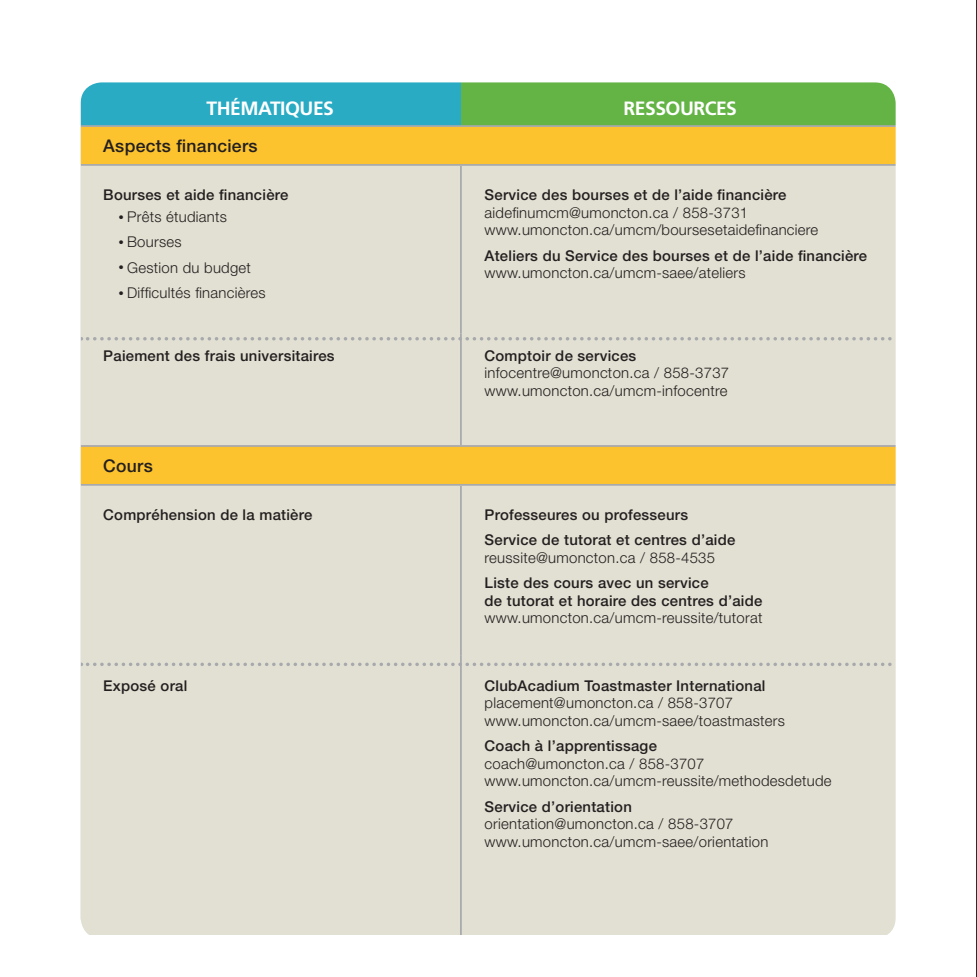
<style>
.page{position:relative;width:977px;height:977px;background:#fff}
.page>*{position:absolute;margin:0;border:0;box-sizing:border-box;transform-origin:0 0}
.t1{font:700 19.25px "Frutiger";letter-spacing:-.025em;color:#fff}
.t2{font:500 17.5px "Helvetica Neue";letter-spacing:.02em;color:#231f20}
.t3{font:300 14.88px/17.5px "Helvetica Neue";letter-spacing:.02em;color:#231f20}
.t4{font:500 14.88px/25.4px "Helvetica Neue";letter-spacing:.02em;color:#231f20}
</style>
<div class="page">
<div style="left:80px;top:80px;width:381px;height:46px;background:#29abc4"></div>
<div style="left:461px;top:80px;width:438px;height:46px;background:#63b445"></div>
<div style="left:82px;top:127px;width:812px;height:37px;background:#fcc32e"></div>
<div style="left:82px;top:166px;width:812px;height:769px;background:#e1e0d2"></div>
<hr style="left:79px;top:125px;width:382px;height:2px;background:#a8a9ad">
<hr style="left:461px;top:125px;width:439px;height:2px;background:#a8a9ad">
<hr style="left:79px;top:164px;width:382px;height:2px;background:#a8a9ad">
<hr style="left:461px;top:164px;width:439px;height:2px;background:#a8a9ad">
<hr style="left:460px;top:166px;width:2px;height:167px;background:#a8a9ad">
<hr style="left:460px;top:333px;width:2px;height:112px;background:#a8a9ad">
<hr style="left:79px;top:445px;width:382px;height:2px;background:#a8a9ad">
<hr style="left:461px;top:445px;width:439px;height:2px;background:#a8a9ad">
<hr style="left:79px;top:484px;width:382px;height:1px;background:#a8a9ad">
<hr style="left:461px;top:484px;width:439px;height:1px;background:#a8a9ad">
<hr style="left:460px;top:485px;width:2px;height:170px;background:#a8a9ad">
<hr style="left:460px;top:655px;width:2px;height:296px;background:#a8a9ad">
<svg style="left:87px;top:337px;width:807px;height:3px;background:#c9c9c2"></svg>
<svg style="left:87px;top:662px;width:807px;height:4px;background:#cecdc5"></svg>
<hr style="left:976px;top:0;width:1px;height:976px;background:#231f20">
<div style="left:61px;top:935px;width:868px;height:41px;background:#fff"></div>
<div style="left:63px;top:65px;width:850px;height:891px;border:18px solid #fff;border-radius:30px"></div>
<p class="t1" style="left:206px;top:97px;width:129px">THÉMATIQUES</p>
<p class="t1" style="left:623px;top:97px;width:115px">RESSOURCES</p>
<p class="t2" style="left:103px;top:136px;width:156px">Aspects financiers</p>
<p class="t4" style="left:103px;top:182px;width:187px">Bourses et aide financière</p>
<p class="t3" style="left:119px;top:208px;width:109px">● Prêts étudiants</p>
<p class="t3" style="left:119px;top:233px;width:64px">● Bourses</p>
<p class="t3" style="left:119px;top:258px;width:133px">● Gestion du budget</p>
<p class="t3" style="left:119px;top:284px;width:148px">● Difficultés financières</p>
<p class="t4" style="left:484px;top:182px;width:303px">Service des bourses et de l’aide financière</p>
<p class="t3" style="left:484px;top:203px;width:335px">aidefinumcm@umoncton.ca / 858-3731 www.umoncton.ca/umcm/boursesetaidefinanciere</p>
<p class="t4" style="left:484px;top:242px;width:384px">Ateliers du Service des bourses et de l’aide financière</p>
<p class="t3" style="left:484px;top:264px;width:262px">www.umoncton.ca/umcm-saee/ateliers</p>
<p class="t4" style="left:103px;top:342px;width:233px">Paiement des frais universitaires</p>
<p class="t4" style="left:484px;top:342px;width:153px">Comptoir de services</p>
<p class="t3" style="left:484px;top:364px;width:246px">infocentre@umoncton.ca / 858-3737 www.umoncton.ca/umcm-infocentre</p>
<p class="t2" style="left:103px;top:455px;width:51px">Cours</p>
<p class="t4" style="left:103px;top:502px;width:210px">Compréhension de la matière</p>
<p class="t4" style="left:484px;top:502px;width:252px">Professeures ou professeurs<br>Service de tutorat et centres d’aide</p>
<p class="t3" style="left:484px;top:548px;width:232px">reussite@umoncton.ca / 858-4535</p>
<p class="t4" style="left:484px;top:574px;width:279px;line-height:17.5px">Liste des cours avec un service<br>de tutorat et horaire des centres d’aide</p>
<p class="t3" style="left:484px;top:609px;width:279px">www.umoncton.ca/umcm-reussite/tutorat</p>
<p class="t4" style="left:103px;top:673px;width:85px">Exposé oral</p>
<p class="t4" style="left:484px;top:673px;width:282px">ClubAcadium Toastmaster International</p>
<p class="t3" style="left:484px;top:694px;width:302px">placement@umoncton.ca / 858-3707 www.umoncton.ca/umcm-saee/toastmasters</p>
<p class="t4" style="left:484px;top:733px;width:174px">Coach à l’apprentissage</p>
<p class="t3" style="left:484px;top:754px;width:348px">coach@umoncton.ca / 858-3707 www.umoncton.ca/umcm-reussite/methodesdetude</p>
<p class="t4" style="left:484px;top:793px;width:149px">Service d’orientation</p>
<p class="t3" style="left:484px;top:814px;width:285px">orientation@umoncton.ca / 858-3707 www.umoncton.ca/umcm-saee/orientation</p>
</div>
